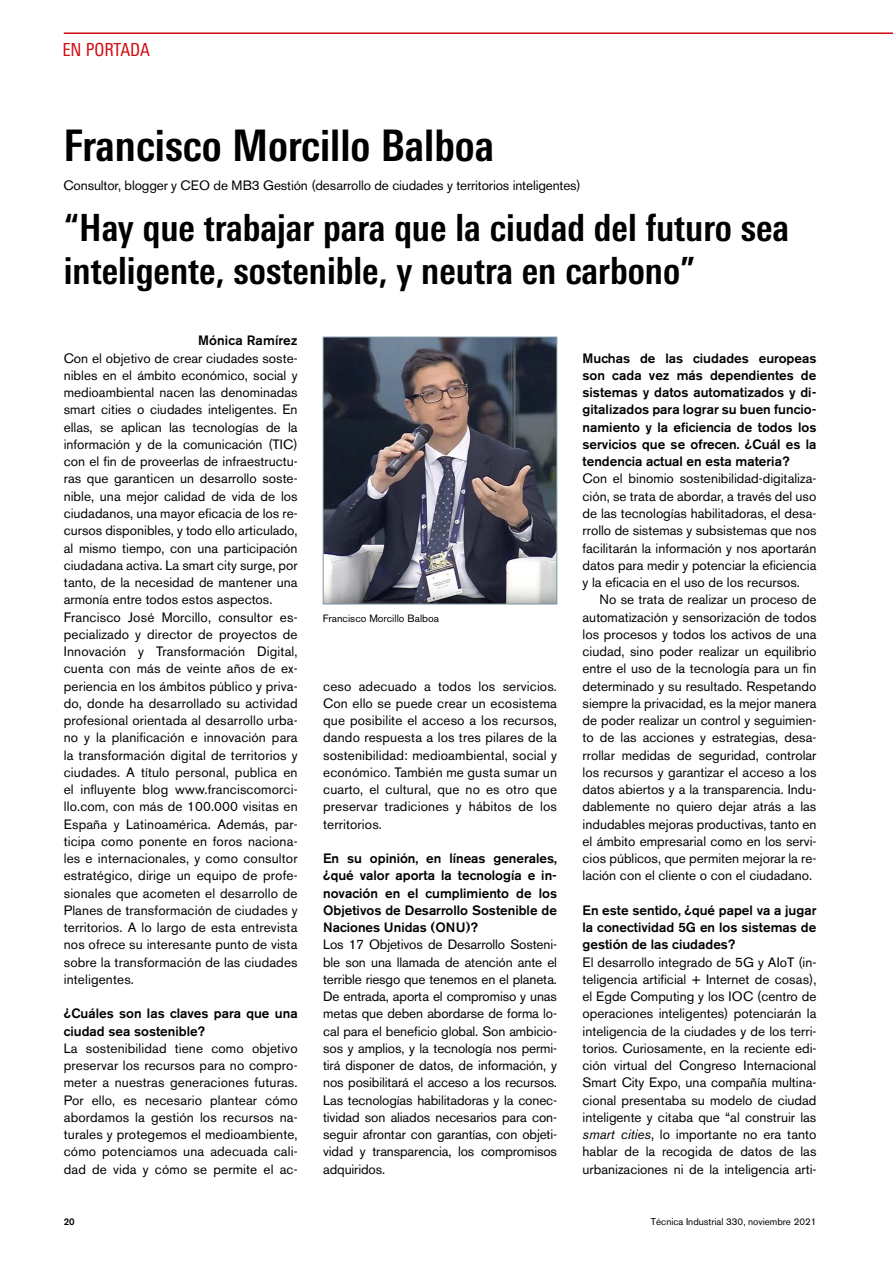
<style>
.page{position:relative;width:893px;height:1263px;background:#fff}
.page>*{position:absolute;margin:0;border:0;box-sizing:border-box;transform-origin:0 0}
.t1{font:700 condensed 43.5px "LT Univers";color:#000}
.t2{font:700 condensed 37.5px/42.8px "LT Univers";color:#000}
.t3{font:condensed 18px "LT Univers";color:#d20a11}
.t4{font:13.5px/17.2px "Akzidenz Grotesk BE";letter-spacing:.01em;color:#000;text-align:justify}
.t5{font:500 13.5px/17.2px "Akzidenz Grotesk BE";color:#000;text-align:justify}
.t6{font:13.5px "Akzidenz Grotesk BE";letter-spacing:-.01em;color:#000}
.t7{font:10.5px "Akzidenz Grotesk BE";color:#000}
.t8{font:9.75px "Akzidenz Grotesk BE";color:#000}
.t9{font:500 9.75px "Akzidenz Grotesk BE";color:#000}
.s1{font-style:italic}
</style>
<div class="page">
<hr style="left:64px;top:32px;width:829px;height:2px;background:#d20a11">
<img style="left:325px;top:339px;width:230px;height:263px">
<div style="left:323px;top:337px;width:234px;height:267px;border:1px solid #7d96a4"></div>
<h3 class="t3" style="left:62px;top:39px;width:89px">EN PORTADA</h3>
<h1 class="t1" style="left:64px;top:120px;width:432px">Francisco Morcillo Balboa</h1>
<p class="t6" style="left:64px;top:177px;width:519px">Consultor, blogger y CEO de MB3 Gestión (desarrollo de ciudades y territorios inteligentes)</p>
<h2 class="t2" style="left:64px;top:206px;width:727px">“Hay que trabajar para que la ciudad del futuro sea inteligente, sostenible, y neutra en carbono”</h2>
<p class="t5" style="left:198px;top:332px;width:101px">Mónica Ramírez</p>
<p class="t4" style="left:64px;top:349px;width:235px;text-align:left">Con el objetivo de crear ciudades soste&shy;nibles en el ámbito económico, social y medioambiental nacen las denominadas smart cities o ciudades inteligentes. En ellas, se aplican las tecnologías de la información y de la comunicación (TIC) con el fin de proveerlas de infraestructu&shy;ras que garanticen un desarrollo soste&shy;nible, una mejor calidad de vida de los ciudadanos, una mayor eficacia de los re&shy;cursos disponibles, y todo ello articulado, al mismo tiempo, con una participación ciudadana activa. La smart city surge, por tanto, de la necesidad de mantener una armonía entre todos estos aspectos.<br>Francisco José Morcillo, consultor es&shy;pecializado y director de proyectos de Innovación y Transformación Digital, cuenta con más de veinte años de ex&shy;periencia en los ámbitos público y priva&shy;do, donde ha desarrollado su actividad profesional orientada al desarrollo urba&shy;no y la planificación e innovación para la transformación digital de territorios y ciudades. A título personal, publica en el influyente blog www.franciscomorci&shy;llo.com, con más de 100.000 visitas en España y Latinoamérica. Además, par&shy;ticipa como ponente en foros naciona&shy;les e internacionales, y como consultor estratégico, dirige un equipo de profe&shy;sionales que acometen el desarrollo de Planes de transformación de ciudades y territorios. A lo largo de esta entrevista nos ofrece su interesante punto de vista sobre la transformación de las ciudades inteligentes.</p>
<p class="t5" style="left:64px;top:1005px;width:235px">¿Cuáles son las claves para que una ciudad sea sostenible?</p>
<p class="t4" style="left:64px;top:1039px;width:235px">La sostenibilidad tiene como objetivo preservar los recursos para no compro&shy;meter a nuestras generaciones futuras.<br>Por ello, es necesario plantear cómo abordamos la gestión los recursos na&shy;turales y protegemos el medioambiente, cómo potenciamos una adecuada cali&shy;dad de vida y cómo se permite el ac-</p>
<p class="t7" style="left:323px;top:612px;width:118px">Francisco Morcillo Balboa</p>
<p class="t4" style="left:323px;top:677px;width:235px">ceso adecuado a todos los servicios.<br>Con ello se puede crear un ecosistema que posibilite el acceso a los recursos, dando respuesta a los tres pilares de la sostenibilidad: medioambiental, social y económico. También me gusta sumar un cuarto, el cultural, que no es otro que preservar tradiciones y hábitos de los territorios.</p>
<p class="t5" style="left:323px;top:849px;width:235px">En su opinión, en líneas generales, ¿qué valor aporta la tecnología e in&shy;novación en el cumplimiento de los Objetivos de Desarrollo Sostenible de Naciones Unidas (ONU)?</p>
<p class="t4" style="left:323px;top:936px;width:235px">Los 17 Objetivos de Desarrollo Sosteni&shy;ble son una llamada de atención ante el terrible riesgo que tenemos en el planeta.<br>De entrada, aporta el compromiso y unas metas que deben abordarse de forma lo&shy;cal para el beneficio global. Son ambicio&shy;sos y amplios, y la tecnología nos permi&shy;tirá disponer de datos, de información, y nos posibilitará el acceso a los recursos.<br>Las tecnologías habilitadoras y la conec&shy;tividad son aliados necesarios para con&shy;seguir afrontar con garantías, con objeti&shy;vidad y transparencia, los compromisos adquiridos.</p>
<p class="t5" style="left:583px;top:349px;width:235px">Muchas de las ciudades europeas son cada vez más dependientes de sistemas y datos automatizados y di&shy;gitalizados para lograr su buen funcio&shy;namiento y la eficiencia de todos los servicios que se ofrecen. ¿Cuál es la tendencia actual en esta materia?</p>
<p class="t4" style="left:583px;top:470px;width:235px">Con el binomio sostenibilidad-digitaliza&shy;ción, se trata de abordar, a través del uso de las tecnologías habilitadoras, el desa&shy;rrollo de sistemas y subsistemas que nos facilitarán la información y nos aportarán datos para medir y potenciar la eficiencia y la eficacia en el uso de los recursos.</p>
<p class="t4" style="left:583px;top:591px;width:235px;text-indent:17px">No se trata de realizar un proceso de automatización y sensorización de todos los procesos y todos los activos de una ciudad, sino poder realizar un equilibrio entre el uso de la tecnología para un fin determinado y su resultado. Respetando siempre la privacidad, es la mejor manera de poder realizar un control y seguimien&shy;to de las acciones y estrategias, desa&shy;rrollar medidas de seguridad, controlar los recursos y garantizar el acceso a los datos abiertos y a la transparencia. Indu&shy;dablemente no quiero dejar atrás a las indudables mejoras productivas, tanto en el ámbito empresarial como en los servi&shy;cios públicos, que permiten mejorar la re&shy;lación con el cliente o con el ciudadano.</p>
<p class="t5" style="left:583px;top:901px;width:235px">En este sentido, ¿qué papel va a jugar la conectividad 5G en los sistemas de gestión de las ciudades?</p>
<p class="t4" style="left:583px;top:953px;width:235px">El desarrollo integrado de 5G y AIoT (in&shy;teligencia artificial + Internet de cosas), el Egde Computing y los IOC (centro de operaciones inteligentes) potenciarán la inteligencia de la ciudades y de los terri&shy;torios. Curiosamente, en la reciente edi&shy;ción virtual del Congreso Internacional Smart City Expo, una compañía multina&shy;cional presentaba su modelo de ciudad inteligente y citaba que “al construir las <span class="s1">smart cities</span>, lo importante no era tanto hablar de la recogida de datos de las urbanizaciones ni de la inteligencia arti-</p>
<p class="t9" style="left:64px;top:1216px;width:12px">20</p>
<p class="t8" style="left:651px;top:1216px;width:167px">Técnica Industrial 330, noviembre 2021</p>
</div>
